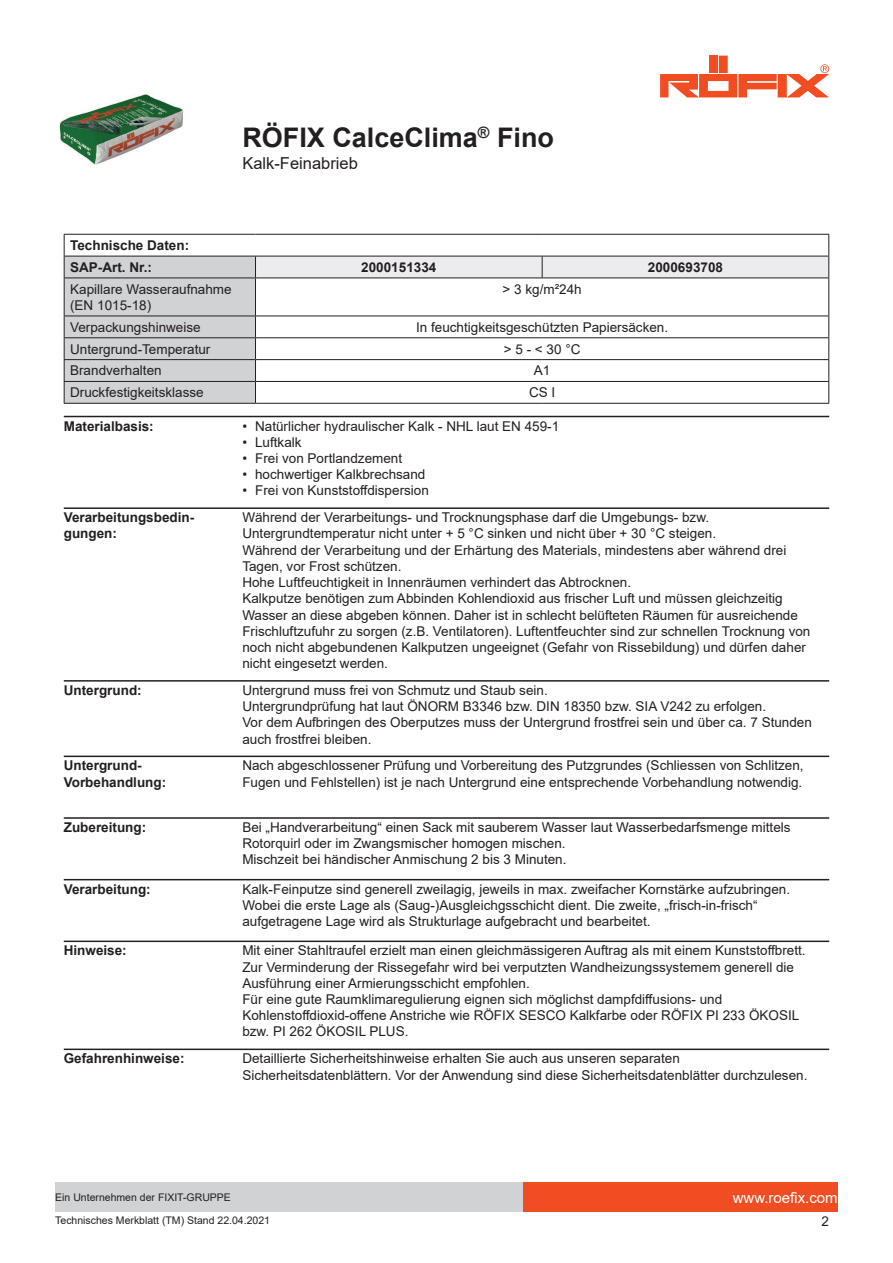
<style>
.page{position:relative;width:893px;height:1263px;background:#fff}
.page>*{position:absolute;margin:0;border:0;box-sizing:border-box;transform-origin:0 0}
.t1{font:700 27px "Arial";color:#231f20}
.t2{font:16.5px "Arial";color:#231f20}
.t3{font:15px "Arial";color:#fff}
.t4{font:13.5px/16.2px "Arial";color:#231f20}
.t5{font:700 13.5px/16.2px "Arial";color:#231f20}
.t6{font:10.5px "Arial";color:#231f20}
</style>
<div class="page">
<img style="left:59px;top:94px;width:124px;height:71px">
<div style="left:719px;top:56px;width:9px;height:17px;background:#f04d22"></div>
<div style="left:709px;top:56px;width:9px;height:17px;background:#f04d22"></div>
<svg style="left:660px;top:64px;width:169px;height:33px"></svg>
<div style="left:523px;top:1182px;width:315px;height:30px;background:#f04d22"></div>
<div style="left:55px;top:1182px;width:468px;height:30px;background:#d1d2d4"></div>
<hr style="left:64px;top:234px;width:191px;height:1px;background:#231f20">
<hr style="left:255px;top:234px;width:287px;height:1px;background:#231f20">
<hr style="left:542px;top:234px;width:287px;height:1px;background:#231f20">
<svg style="left:64px;top:235px;width:765px;height:168px"></svg>
<hr style="left:64px;top:403px;width:191px;height:1px;background:#231f20">
<hr style="left:255px;top:403px;width:287px;height:1px;background:#231f20">
<hr style="left:542px;top:403px;width:287px;height:1px;background:#231f20">
<hr style="left:64px;top:416px;width:765px;height:1px;background:#231f20">
<hr style="left:64px;top:507px;width:765px;height:2px;background:#231f20">
<hr style="left:64px;top:680px;width:765px;height:2px;background:#231f20">
<hr style="left:64px;top:756px;width:765px;height:1px;background:#231f20">
<hr style="left:64px;top:817px;width:765px;height:2px;background:#231f20">
<hr style="left:64px;top:879px;width:765px;height:1px;background:#231f20">
<hr style="left:64px;top:940px;width:765px;height:2px;background:#231f20">
<hr style="left:64px;top:1048px;width:765px;height:2px;background:#231f20">
<p class="t5" style="left:70px;top:235px;width:121px;line-height:21.9px">Technische Daten:<br>SAP-Art. Nr.:</p>
<h1 class="t1" style="left:242px;top:119px;width:313px">RÖFIX CalceClima<sup>®</sup> Fino</h1>
<p class="t2" style="left:242px;top:152px;width:117px">Kalk-Feinabrieb</p>
<p class="t5" style="left:361px;top:259px;width:77px">2000151334</p>
<p class="t5" style="left:648px;top:259px;width:77px">2000693708</p>
<p class="t4" style="left:70px;top:281px;width:163px">Kapillare Wasseraufnahme (EN 1015-18)</p>
<p class="t4" style="left:503px;top:281px;width:81px">&gt; 3 kg/m²24h</p>
<p class="t4" style="left:70px;top:319px;width:132px">Verpackungshinweise</p>
<p class="t4" style="left:416px;top:319px;width:254px">In feuchtigkeitsgeschützten Papiersäcken.</p>
<p class="t4" style="left:70px;top:341px;width:142px">Untergrund-Temperatur</p>
<p class="t4" style="left:504px;top:341px;width:78px">&gt; 5 - &lt; 30 °C</p>
<p class="t4" style="left:70px;top:362px;width:93px">Brandverhalten</p>
<p class="t4" style="left:534px;top:362px;width:18px">A1</p>
<p class="t4" style="left:70px;top:384px;width:135px">Druckfestigkeitsklasse</p>
<p class="t4" style="left:529px;top:384px;width:28px">CS I</p>
<p class="t5" style="left:64px;top:418px;width:92px">Materialbasis:</p>
<p class="t4" style="left:242px;top:418px;width:318px">• Natürlicher hydraulischer Kalk - NHL laut EN 459-1</p>
<p class="t4" style="left:242px;top:434px;width:61px">• Luftkalk</p>
<p class="t4" style="left:242px;top:450px;width:161px">• Frei von Portlandzement</p>
<p class="t4" style="left:242px;top:466px;width:185px">• hochwertiger Kalkbrechsand</p>
<p class="t4" style="left:242px;top:482px;width:188px">• Frei von Kunststoffdispersion</p>
<p class="t5" style="left:64px;top:510px;width:132px">Verarbeitungsbedin&shy;gungen:</p>
<p class="t4" style="left:242px;top:509px;width:570px">Während der Verarbeitungs- und Trocknungsphase darf die Umgebungs- bzw.<br>Untergrundtemperatur nicht unter + 5 °C sinken und nicht über + 30 °C steigen.<br>Während der Verarbeitung und der Erhärtung des Materials, mindestens aber während drei Tagen, vor Frost schützen.<br>Hohe Luftfeuchtigkeit in Innenräumen verhindert das Abtrocknen.<br>Kalkputze benötigen zum Abbinden Kohlendioxid aus frischer Luft und müssen gleichzeitig Wasser an diese abgeben können. Daher ist in schlecht belüfteten Räumen für ausreichende Frischluftzufuhr zu sorgen (z.B. Ventilatoren). Luftentfeuchter sind zur schnellen Trocknung von noch nicht abgebundenen Kalkputzen ungeeignet (Gefahr von Rissebildung) und dürfen daher nicht eingesetzt werden.</p>
<p class="t5" style="left:64px;top:682px;width:79px">Untergrund:</p>
<p class="t4" style="left:242px;top:682px;width:571px">Untergrund muss frei von Schmutz und Staub sein.<br>Untergrundprüfung hat laut ÖNORM B3346 bzw. DIN 18350 bzw. SIA V242 zu erfolgen.<br>Vor dem Aufbringen des Oberputzes muss der Untergrund frostfrei sein und über ca. 7 Stunden auch frostfrei bleiben.</p>
<p class="t5" style="left:64px;top:758px;width:104px">Untergrund-<br>Vorbehandlung:</p>
<p class="t4" style="left:242px;top:757px;width:563px">Nach abgeschlossener Prüfung und Vorbereitung des Putzgrundes (Schliessen von Schlitzen,<br>Fugen und Fehlstellen) ist je nach Untergrund eine entsprechende Vorbehandlung notwendig.</p>
<p class="t5" style="left:64px;top:819px;width:84px">Zubereitung:</p>
<p class="t4" style="left:242px;top:819px;width:550px">Bei „Handverarbeitung“ einen Sack mit sauberem Wasser laut Wasserbedarfsmenge mittels<br>Rotorquirl oder im Zwangsmischer homogen mischen.<br>Mischzeit bei händischer Anmischung 2 bis 3 Minuten.</p>
<p class="t5" style="left:64px;top:881px;width:89px">Verarbeitung:</p>
<p class="t4" style="left:242px;top:881px;width:549px">Kalk-Feinputze sind generell zweilagig, jeweils in max. zweifacher Kornstärke aufzubringen.<br>Wobei die erste Lage als (Saug-)Ausgleichgsschicht dient. Die zweite, „frisch-in-frisch“ aufgetragene Lage wird als Strukturlage aufgebracht und bearbeitet.</p>
<p class="t5" style="left:64px;top:943px;width:65px">Hinweise:</p>
<p class="t4" style="left:242px;top:942px;width:565px">Mit einer Stahltraufel erzielt man einen gleichmässigeren Auftrag als mit einem Kunststoffbrett.<br>Zur Verminderung der Rissegefahr wird bei verputzten Wandheizungssystemem generell die Ausführung einer Armierungsschicht empfohlen.<br>Für eine gute Raumklimaregulierung eignen sich möglichst dampfdiffusions- und Kohlenstoffdioxid-offene Anstriche wie RÖFIX SESCO Kalkfarbe oder RÖFIX PI 233 ÖKOSIL bzw. PI 262 ÖKOSIL PLUS.</p>
<p class="t5" style="left:64px;top:1051px;width:122px">Gefahrenhinweise:</p>
<p class="t4" style="left:242px;top:1050px;width:567px">Detaillierte Sicherheitshinweise erhalten Sie auch aus unseren separaten<br>Sicherheitsdatenblättern. Vor der Anwendung sind diese Sicherheitsdatenblätter durchzulesen.</p>
<p class="t6" style="left:55px;top:1190px;width:177px">Ein Unternehmen der FIXIT-GRUPPE</p>
<p class="t3" style="left:733px;top:1187px;width:107px">www.roefix.com</p>
<p class="t6" style="left:55px;top:1213px;width:216px">Technisches Merkblatt (TM) Stand 22.04.2021</p>
<p class="t4" style="left:821px;top:1213px;width:9px">2</p>
</div>
